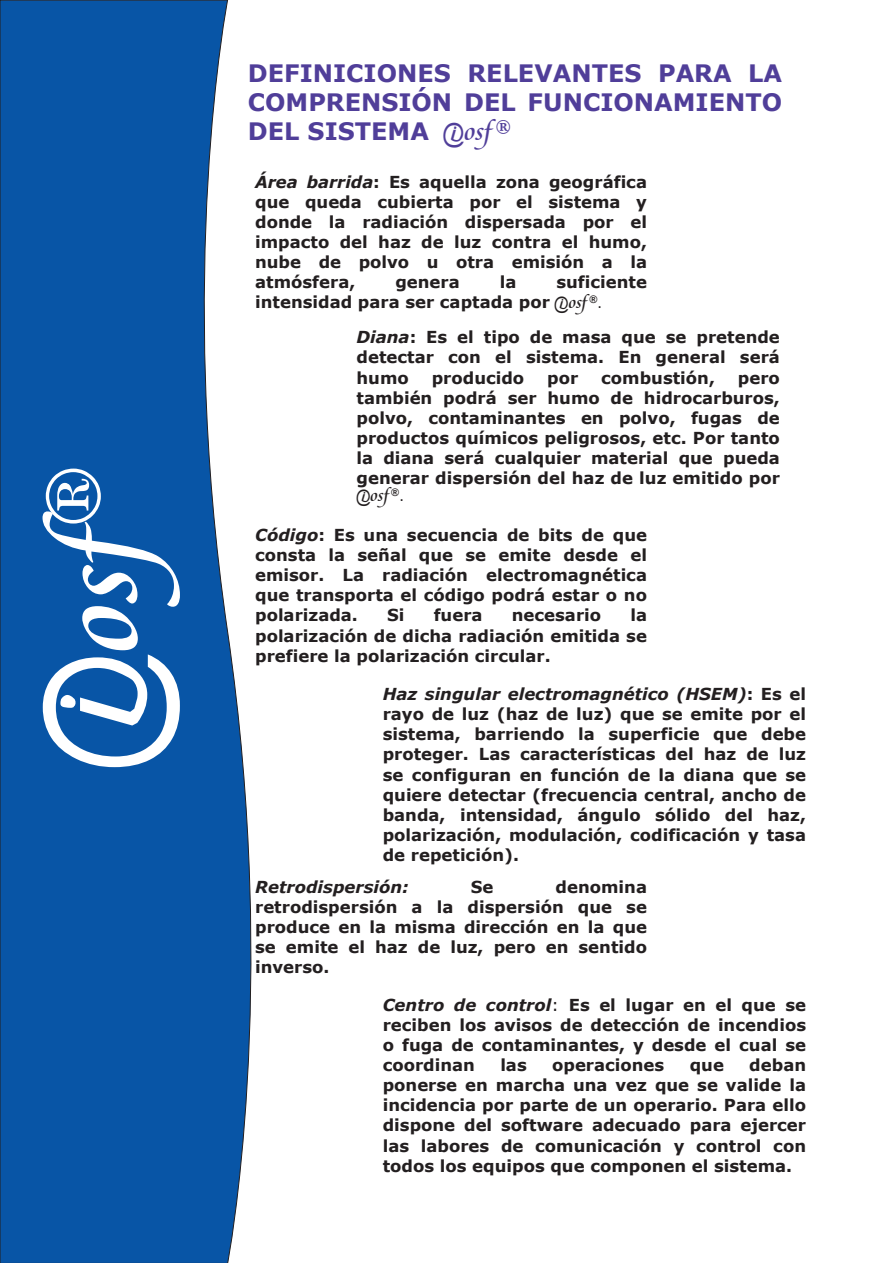
<style>
.page{position:relative;width:893px;height:1263px;background:#fff}
.page>*{position:absolute;margin:0;border:0;box-sizing:border-box;transform-origin:0 0}
.t1{font:120px "Cataneo BT";color:#fff}
.t2{font:700 24px/29.1px "Verdana";color:#503e99;text-align:justify}
.t3{font:18px "Cataneo BT";color:#231f20}
.t4{font:700 16.5px/20.1px "Verdana";color:#231f20;text-align:justify}
.t5{font:italic 700 16.5px "Verdana";color:#231f20}
.s1{font-family:"Agatha";font-size:150px}
.s2{font-family:"Agatha";font-weight:400;font-size:27px}
.s3{font-family:"Cataneo BT";font-weight:400;font-size:27px}
.s4{font-style:italic}
.s5{font-family:"Agatha";font-weight:400;font-size:18px}
.s6{font-family:"Cataneo BT";font-weight:400;font-size:18px}
.s7{font-family:"Liberation Sans";font-weight:400}
.s8{font-family:"Agatha"}
.s9{font-family:"Liberation Sans";font-size:16.5px}
.s10{font-weight:400}
</style>
<div class="page">
<svg style="left:0;top:0;width:252px;height:1263px;background:#1f64ad"></svg>
<h1 class="t1" style="left:25px;top:769px;width:307px;rotate:-90deg"><span class="s1">@</span>osf<sup>®</sup></h1>
<h2 class="t2" style="left:248px;top:59px;width:536px">DEFINICIONES RELEVANTES PARA LA COMPRENSIÓN DEL FUNCIONAMIENTO DEL SISTEMA <span class="s2">@</span><span class="s3">osf</span><sup>®</sup></h2>
<p class="t4" style="left:255px;top:172px;width:393px"><span class="s4">Área barrida</span>: Es aquella zona geográfica que queda cubierta por el sistema y donde la radiación dispersada por el impacto del haz de luz contra el humo, nube de polvo u otra emisión a la atmósfera,</p>
<p class="t4" style="left:255px;top:273px;width:393px;text-indent:301px">suficiente intensidad para ser captada por <span class="s5">@</span><span class="s6">osf</span><sup>®</sup><span class="s7">.</span></p>
<p class="t4" style="left:356px;top:328px;width:425px"><span class="s4">Diana</span>: Es el tipo de masa que se pretende detectar con el sistema. En general será humo</p>
<p class="t4" style="left:395px;top:273px;width:66px">genera</p>
<p class="t4" style="left:500px;top:273px;width:18px">la</p>
<p class="t4" style="left:432px;top:368px;width:94px">producido</p>
<p class="t4" style="left:547px;top:368px;width:33px">por</p>
<p class="t4" style="left:601px;top:368px;width:115px">combustión,</p>
<p class="t4" style="left:356px;top:368px;width:425px;text-indent:381px">pero también podrá ser humo de hidrocarburos, polvo, contaminantes en polvo, fugas de productos químicos peligrosos, etc. Por tanto la diana será cualquier material que pueda generar dispersión del haz de luz emitido por</p>
<p class="t3" style="left:356px;top:485px;width:49px"><span class="s8">@</span>osf<sup>®</sup><span class="s9">.</span></p>
<p class="t4" style="left:255px;top:525px;width:393px"><span class="s4">Código</span>: Es una secuencia de bits de que consta la señal que se emite desde el emisor. La radiación electromagnética que transporta el código podrá estar o no polarizada.</p>
<p class="t4" style="left:387px;top:606px;width:19px">Si</p>
<p class="t4" style="left:434px;top:606px;width:50px">fuera</p>
<p class="t4" style="left:512px;top:606px;width:91px">necesario</p>
<p class="t4" style="left:255px;top:606px;width:393px;text-indent:375px">la polarización de dicha radiación emitida se prefiere la polarización circular.</p>
<p class="t4" style="left:383px;top:684px;width:425px"><span class="s4">Haz singular electromagnético (HSEM)</span>: Es el rayo de luz (haz de luz) que se emite por el sistema, barriendo la superficie que debe proteger. Las características del haz de luz se configuran en función de la diana que se quiere detectar (frecuencia central, ancho de banda, intensidad, ángulo sólido del haz, polarización, modulación, codificación y tasa de repetición).</p>
<p class="t5" style="left:255px;top:877px;width:155px">Retrodispersión:</p>
<p class="t4" style="left:471px;top:877px;width:24px">Se</p>
<p class="t4" style="left:255px;top:877px;width:393px;text-indent:300px">denomina retrodispersión a la dispersión que se produce en la misma dirección en la que se emite el haz de luz, pero en sentido inverso.</p>
<p class="t4" style="left:383px;top:995px;width:425px"><span class="s4">Centro de control</span><span class="s10">:</span> Es el lugar en el que se reciben los avisos de detección de incendios o fuga de contaminantes, y desde el cual se coordinan</p>
<p class="t4" style="left:383px;top:1055px;width:425px;text-indent:367px">deban ponerse en marcha una vez que se valide la incidencia por parte de un operario. Para ello dispone del software adecuado para ejercer las labores de comunicación y control con todos los equipos que componen el sistema.</p>
<p class="t4" style="left:500px;top:1055px;width:28px">las</p>
<p class="t4" style="left:552px;top:1055px;width:114px">operaciones</p>
<p class="t4" style="left:690px;top:1055px;width:36px">que</p>
</div>
